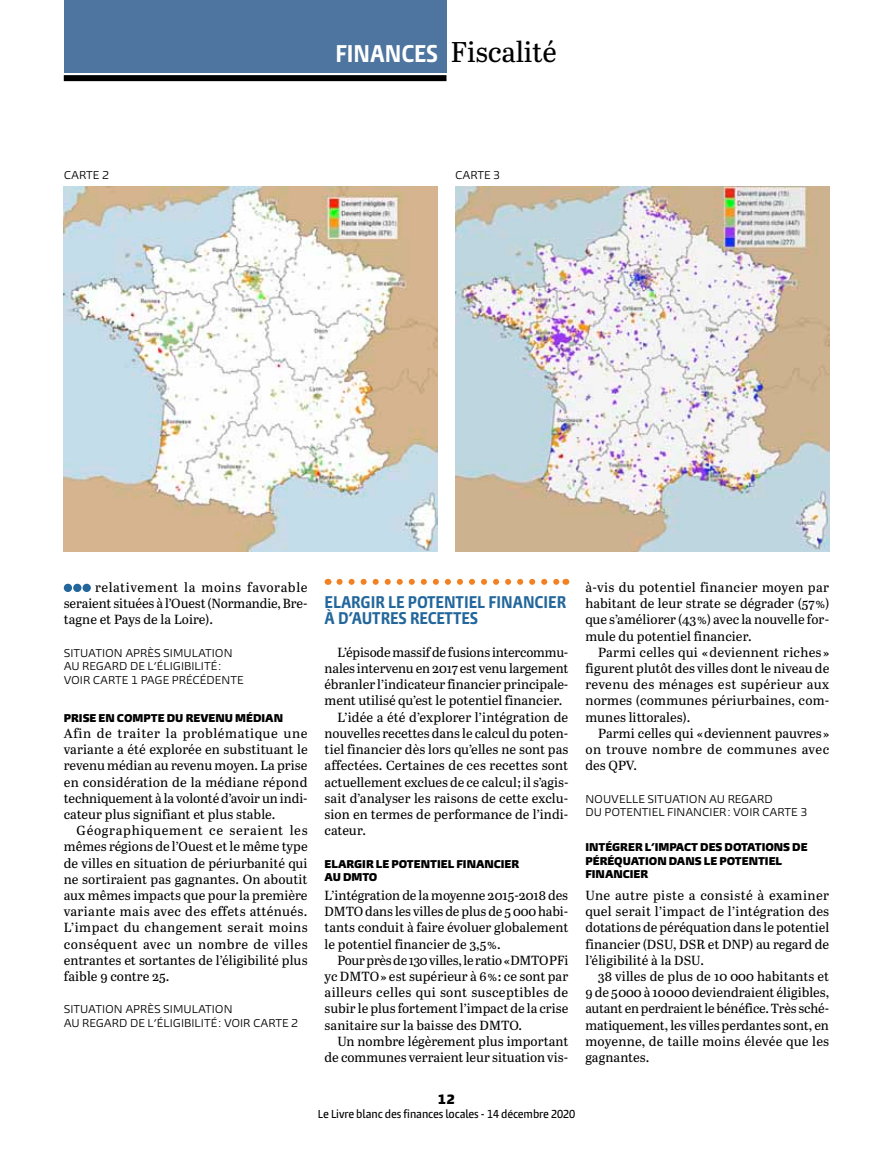
<style>
.page{position:relative;width:893px;height:1157px;background:#fff}
.page>*{position:absolute;margin:0;border:0;box-sizing:border-box;transform-origin:0 0}
.t1{font:28.5px "Abril Text";letter-spacing:-.01em;color:#000}
.t2{font:700 condensed 22.5px "Burlingame Pro";color:#fff}
.t3{font:700 condensed 15.75px "Burlingame Pro";color:#22669b}
.t4{font:700 condensed 15.75px "Burlingame Pro";letter-spacing:.105em;color:#22669b}
.t5{font:700 condensed 15.75px "Burlingame Pro";letter-spacing:.04em;color:#22669b}
.t6{font:13.2px/16.2px "Abril Text";color:#000;text-align:justify}
.t7{font:900 12.6px "Burlingame Pro";color:#000}
.t8{font:500 condensed 10.8px "Burlingame Pro";letter-spacing:-.01em;color:#000}
.t9{font:10.5px/13.5px "Burlingame Pro";letter-spacing:.14em;color:#000;text-align:center}
.t10{font:900 10.5px/13.5px "Burlingame Pro";color:#000}
.s1{font-family:"Burlingame Pro";font-weight:700;font-stretch:condensed;font-size:22.5px;color:#fff}
</style>
<div class="page">
<div style="left:64px;top:0;width:382px;height:72px;background:#4d75a0"></div>
<div style="left:64px;top:75px;width:382px;height:6px;background:#000"></div>
<svg style="left:339px;top:579px;width:220px;height:6px"></svg>
<div style="left:64px;top:583px;width:8px;height:9px;background:#22669b;border-radius:50%"></div>
<div style="left:73px;top:583px;width:8px;height:9px;background:#22669b;border-radius:50%"></div>
<div style="left:83px;top:583px;width:8px;height:9px;background:#22669b;border-radius:50%"></div>
<img style="left:64px;top:187px;width:374px;height:365px">
<img style="left:455px;top:187px;width:374px;height:365px">
<h2 class="t2" style="left:335px;top:39px;width:34px">FINANC</h2>
<h1 class="t1" style="left:414px;top:31px;width:144px"><span class="s1">ES</span> Fiscalité</h1>
<p class="t9" style="left:64px;top:168px;width:47px">CARTE 2</p>
<p class="t9" style="left:455px;top:168px;width:47px">CARTE 3</p>
<p class="t6" style="left:64px;top:578px;width:245px;text-indent:31px">relativement la moins favorable seraient situées à l’Ouest (Normandie, Bre&shy;tagne et Pays de la Loire).</p>
<p class="t9" style="left:64px;top:646px;width:128px">SITUATION APRÈS SIMULA</p>
<p class="t9" style="left:205px;top:646px;width:29px">TION</p>
<p class="t9" style="left:64px;top:660px;width:5px">AU</p>
<p class="t9" style="left:64px;top:660px;width:181px">REGARD DE L’ÉLIGIBILITÉ:<br>VOIR CARTE 1 PAGE PRÉCÉDENTE</p>
<p class="t10" style="left:64px;top:711px;width:221px">PRISE EN COMPTE DU REVENU MÉDIAN</p>
<p class="t6" style="left:64px;top:724px;width:245px">Afin de traiter la problématique une variante a été explorée en substituant le revenu médian au revenu moyen. La prise en considération de la médiane répond techniquement à la volonté d’avoir un indi&shy;cateur plus signifiant et plus stable.</p>
<p class="t6" style="left:64px;top:821px;width:245px;text-indent:13px">Géographiquement ce seraient les mêmes régions de l’Ouest et le même type de villes en situation de périurbanité qui ne sortiraient pas gagnantes. On aboutit aux mêmes impacts que pour la première variante mais avec des effets atténués.<br>L’impact du changement serait moins conséquent avec un nombre de villes entrantes et sortantes de l’éligibilité plus faible 9 contre 25.</p>
<p class="t9" style="left:64px;top:1002px;width:128px">SITUATION APRÈS SIMULA</p>
<p class="t9" style="left:205px;top:1002px;width:29px">TION</p>
<p class="t9" style="left:64px;top:1016px;width:5px">AU</p>
<p class="t9" style="left:82px;top:1016px;width:218px">REGARD DE L’ÉLIGIBILITÉ: VOIR CARTE 2</p>
<p class="t5" style="left:325px;top:592px;width:10px">ELARG</p>
<p class="t3" style="left:371px;top:592px;width:142px">IR LE POTENTIEL FINANC</p>
<p class="t5" style="left:544px;top:592px;width:21px">IER</p>
<p class="t4" style="left:325px;top:608px;width:154px">À D’AUTRES RECETTES</p>
<p class="t6" style="left:337px;top:643px;width:233px">L’épisode massif de fusions intercommu-</p>
<p class="t6" style="left:325px;top:659px;width:245px">nales intervenu en 2017 est venu largement</p>
<p class="t6" style="left:325px;top:676px;width:245px">ébranler l’indicateur financier principale-</p>
<p class="t6" style="left:325px;top:692px;width:239px">ment utilisé qu’est le potentiel financier.</p>
<p class="t6" style="left:337px;top:708px;width:232px">L’idée a été d’explorer l’intégration de</p>
<p class="t6" style="left:325px;top:724px;width:245px">nouvelles recettes dans le calcul du poten-</p>
<p class="t6" style="left:325px;top:740px;width:245px">tiel financier dès lors qu’elles ne sont pas</p>
<p class="t6" style="left:325px;top:757px;width:245px">affectées. Certaines de ces recettes sont</p>
<p class="t6" style="left:325px;top:773px;width:245px">actuellement exclues de ce calcul ; il s’agis-</p>
<p class="t6" style="left:325px;top:789px;width:245px">sait d’analyser les raisons de cette exclu-</p>
<p class="t6" style="left:325px;top:805px;width:245px">sion en termes de performance de l’indi-</p>
<p class="t6" style="left:325px;top:821px;width:43px">cateur.</p>
<p class="t10" style="left:325px;top:857px;width:196px">ELARGIR LE POTENTIEL FINANCIER<br>AU DMTO</p>
<p class="t6" style="left:325px;top:886px;width:245px">L’intégration de la moyenne 2015-2018 des DMTO dans les villes de plus de 5 000 habi&shy;tants conduit à faire évoluer globalement le potentiel financier de 3,5 %.</p>
<p class="t6" style="left:325px;top:951px;width:245px;text-indent:13px">Pour près de 130 villes, le ratio « DMTO PFi yc DMTO » est supérieur à 6 % : ce sont par ailleurs celles qui sont susceptibles de subir le plus fortement l’impact de la crise sanitaire sur la baisse des DMTO.</p>
<p class="t6" style="left:325px;top:1032px;width:245px;text-align:right">Un nombre légèrement plus important de communes verraient leur situation vis-</p>
<p class="t6" style="left:585px;top:578px;width:245px">à-vis du potentiel financier moyen par habitant de leur strate se dégrader (57 %) que s’améliorer (43 %) avec la nouvelle for&shy;mule du potentiel financier.</p>
<p class="t6" style="left:585px;top:643px;width:245px;text-indent:13px">Parmi celles qui « deviennent riches » figurent plutôt des villes dont le niveau de revenu des ménages est supérieur aux normes (communes périurbaines, com&shy;munes littorales).</p>
<p class="t6" style="left:585px;top:724px;width:245px;text-indent:13px">Parmi celles qui « deviennent pauvres » on trouve nombre de communes avec des QPV.</p>
<p class="t9" style="left:585px;top:792px;width:224px;text-align:left">N OUVELLE SITUATION AU REGARD<br>DU POTENTIEL FINANCIER: VOIR CARTE 3</p>
<p class="t10" style="left:585px;top:840px;width:224px">INTÉGRER L’IMPACT DES DOTATIONS DE<br>PÉRÉQUATION DANS LE POTENTIEL<br>FINANCIER</p>
<p class="t6" style="left:585px;top:886px;width:245px">Une autre piste a consisté à examiner quel serait l’impact de l’intégration des dotations de péréquation dans le potentiel financier (DSU, DSR et DNP) au regard de l’éligibilité à la DSU.</p>
<p class="t6" style="left:585px;top:967px;width:245px;text-indent:13px">38 villes de plus de 10 000 habitants et 9 de 5 000 à 10 000 deviendraient éligibles, autant en perdraient le bénéfice. Très sché&shy;matiquement, les villes perdantes sont, en moyenne, de taille moins élevée que les gagnantes.</p>
<p class="t7" style="left:438px;top:1091px;width:19px">12</p>
<p class="t8" style="left:318px;top:1107px;width:259px">Le Livre blanc des finances locales - 14 décembre 2020</p>
</div>
